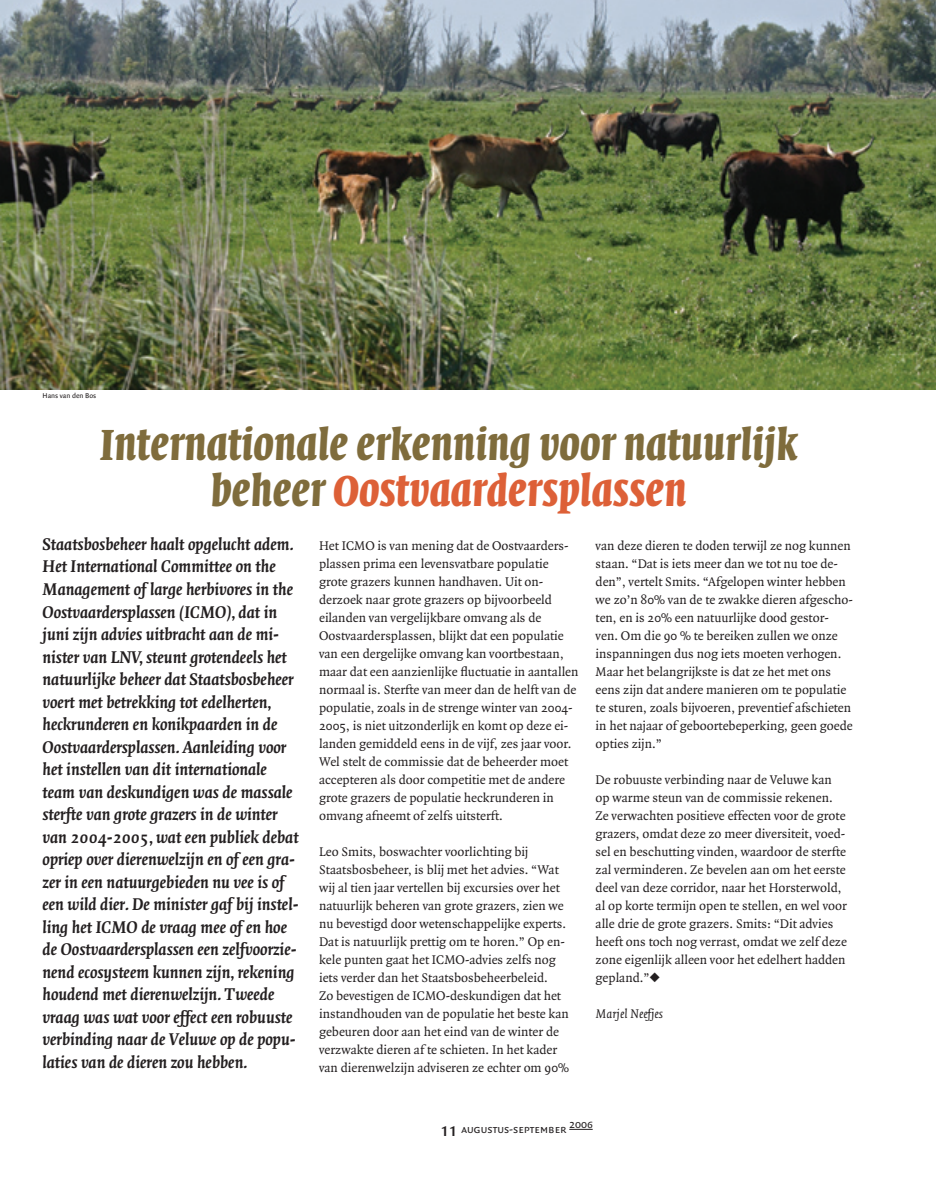
<style>
.page{position:relative;width:936px;height:1191px;background:#fff}
.page>*{position:absolute;margin:0;border:0;box-sizing:border-box;transform-origin:0 0}
.t1{font:italic 700 45px/45px "Quadraat Dis";color:#7f6c3c;text-align:center}
.t2{font:italic 700 18px/22.5px "Quadraat";color:#231f20}
.t3{font:13.5px/18px "Quadraat";color:#231f20}
.t4{font:italic 13.5px "Quadraat";color:#231f20}
.t5{font:12px "Quadraat Sans Caps";color:#231f20}
.t6{font:7.5px "Quadraat Sans";color:#231f20}
.s1{color:#dd6037}
.s2{font-family:"Quadraat Sans";font-size:21px}
</style>
<div class="page">
<svg style="left:569px;top:1129px;width:23px;height:1px"></svg>
<img style="left:0;top:0;width:935px;height:390px">
<p class="t6" style="left:43px;top:391px;width:55px">Hans van den Bos</p>
<h1 class="t1" style="left:100px;top:424px;width:699px">Internationale erkenning voor natuurlijk beheer <span class="s1">Oostvaardersplassen</span></h1>
<p class="t2" style="left:43px;top:533px;width:257px">Staatsbosbeheer haalt opgelucht adem.<br>Het International Committee on the Management of large herbivores in the Oostvaardersplassen (ICMO), dat in juni zijn advies uitbracht aan de mi&shy;nister van LNV, steunt grotendeels het natuurlijke beheer dat Staatsbosbeheer voert met betrekking tot edelherten, heckrunderen en konikpaarden in de Oostvaardersplassen. Aanleiding voor het instellen van dit internationale team van deskundigen was de massale sterfte van grote grazers in de winter van 2004-2005, wat een publiek debat opriep over dierenwelzijn en of een gra&shy;zer in een natuurgebieden nu vee is of een wild dier. De minister gaf bij instel&shy;ling het ICMO de vraag mee of en hoe de Oostvaardersplassen een zelfvoorzie&shy;nend ecosysteem kunnen zijn, rekening houdend met dierenwelzijn. Tweede vraag was wat voor effect een robuuste verbinding naar de Veluwe op de popu&shy;laties van de dieren zou hebben.</p>
<p class="t3" style="left:319px;top:537px;width:261px">Het ICMO is van mening dat de Oostvaarders&shy;plassen prima een levensvatbare populatie grote grazers kunnen handhaven. Uit on&shy;derzoek naar grote grazers op bijvoorbeeld eilanden van vergelijkbare omvang als de Oostvaardersplassen, blijkt dat een populatie van een dergelijke omvang kan voortbestaan, maar dat een aanzienlijke fluctuatie in aantallen normaal is. Sterfte van meer dan de helft van de populatie, zoals in de strenge winter van 2004- 2005, is niet uitzonderlijk en komt op deze ei&shy;landen gemiddeld eens in de vijf, zes jaar voor.<br>Wel stelt de commissie dat de beheerder moet accepteren als door competitie met de andere grote grazers de populatie heckrunderen in omvang afneemt of zelfs uitsterft.</p>
<p class="t3" style="left:595px;top:537px;width:259px">van deze dieren te doden terwijl ze nog kunnen staan. “Dat is iets meer dan we tot nu toe de&shy;den”, vertelt Smits. “Afgelopen winter hebben we zo’n 80% van de te zwakke dieren afgescho&shy;ten, en is 20% een natuurlijke dood gestor&shy;ven. Om die 90 % te bereiken zullen we onze inspanningen dus nog iets moeten verhogen.<br>Maar het belangrijkste is dat ze het met ons eens zijn dat andere manieren om te populatie te sturen, zoals bijvoeren, preventief afschieten in het najaar of geboortebeperking, geen goede opties zijn.”</p>
<p class="t3" style="left:595px;top:771px;width:253px">De robuuste verbinding naar de Veluwe kan op warme steun van de commissie rekenen.<br>Ze verwachten positieve effecten voor de grote grazers, omdat deze zo meer diversiteit, voed&shy;sel en beschutting vinden, waardoor de sterfte zal verminderen. Ze bevelen aan om het eerste deel van deze corridor, naar het Horsterwold, al op korte termijn open te stellen, en wel voor alle drie de grote grazers. Smits: “Dit advies heeft ons toch nog verrast, omdat we zelf deze zone eigenlijk alleen voor het edelhert hadden gepland.”◆</p>
<p class="t4" style="left:595px;top:1006px;width:69px">Marjel Neefjes</p>
<p class="t3" style="left:319px;top:843px;width:251px">Leo Smits, boswachter voorlichting bij Staatsbosbeheer, is blij met het advies. “Wat wij al tien jaar vertellen bij excursies over het natuurlijk beheren van grote grazers, zien we nu bevestigd door wetenschappelijke experts.<br>Dat is natuurlijk prettig om te horen.” Op en&shy;kele punten gaat het ICMO-advies zelfs nog iets verder dan het Staatsbosbeheerbeleid.<br>Zo bevestigen de ICMO-deskundigen dat het instandhouden van de populatie het beste kan gebeuren door aan het eind van de winter de verzwakte dieren af te schieten. In het kader van dierenwelzijn adviseren ze echter om 90%</p>
<p class="t5" style="left:441px;top:1121px;width:154px"><span class="s2">11</span> augustus-september 2006</p>
</div>
